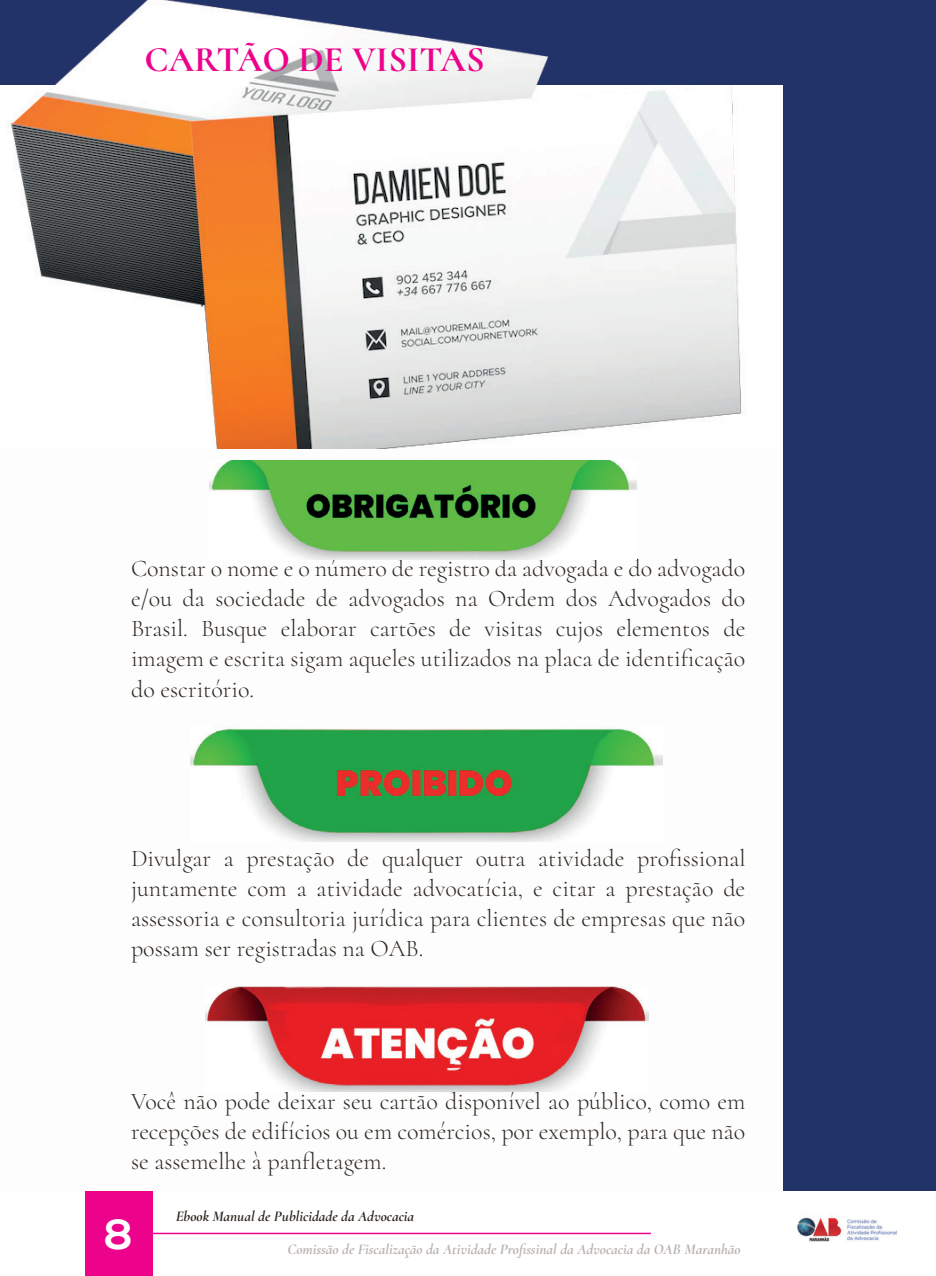
<style>
.page{position:relative;width:936px;height:1276px;background:#fff}
.page>*{position:absolute;margin:0;border:0;box-sizing:border-box;transform-origin:0 0}
.t1{font:700 42px "Nexa";color:#fff}
.t2{font:700 36px "Cormorant";color:#ed028c}
.t3{font:300 24px/30px "Cormorant";color:#2c251f;text-align:justify}
.t4{font:italic 700 15px "Cormorant";color:#b8b1ae}
.t5{font:italic 700 15px "Cormorant";color:#2c251f}
</style>
<div class="page">
<div style="left:85px;top:1191px;width:67px;height:85px;background:#ed028c"></div>
<hr style="left:152px;top:1232px;width:499px;height:2px;background:#ed028c">
<img style="left:797px;top:1217px;width:100px;height:25px">
<div style="left:0;top:0;width:935px;height:1191px;background:#22336a"></div>
<div style="left:0;top:85px;width:782px;height:1106px;background:#fdfdfd"></div>
<img style="left:206px;top:986px;width:442px;height:105px">
<img style="left:190px;top:728px;width:472px;height:114px">
<img style="left:10px;top:0;width:731px;height:448px">
<img style="left:209px;top:460px;width:427px;height:99px">
<h2 class="t2" style="left:144px;top:37px;width:342px">CARTÃO DE VISITAS</h2>
<p class="t3" style="left:131px;top:554px;width:616px">Constar o nome e o número de registro da advogada e do advogado e/ou da sociedade de advogados na Ordem dos Advogados do Brasil. Busque elaborar cartões de visitas cujos elementos de imagem e escrita sigam aqueles utilizados na placa de identificação do escritório.</p>
<p class="t3" style="left:131px;top:843px;width:616px">Divulgar a prestação de qualquer outra atividade profissional juntamente com a atividade advocatícia, e citar a prestação de assessoria e consultoria jurídica para clientes de empresas que não possam ser registradas na OAB.</p>
<p class="t3" style="left:131px;top:1086px;width:616px">Você não pode deixar seu cartão disponível ao público, como em recepções de edifícios ou em comércios, por exemplo, para que não se assemelhe à panfletagem.</p>
<h1 class="t1" style="left:104px;top:1210px;width:30px">8</h1>
<p class="t5" style="left:176px;top:1207px;width:240px">Ebook Manual de Publicidade da Advocacia</p>
<p class="t4" style="left:287px;top:1240px;width:454px">Comissão de Fiscalização da Atividade Profissinal da Advocacia da OAB Maranhão</p>
</div>
